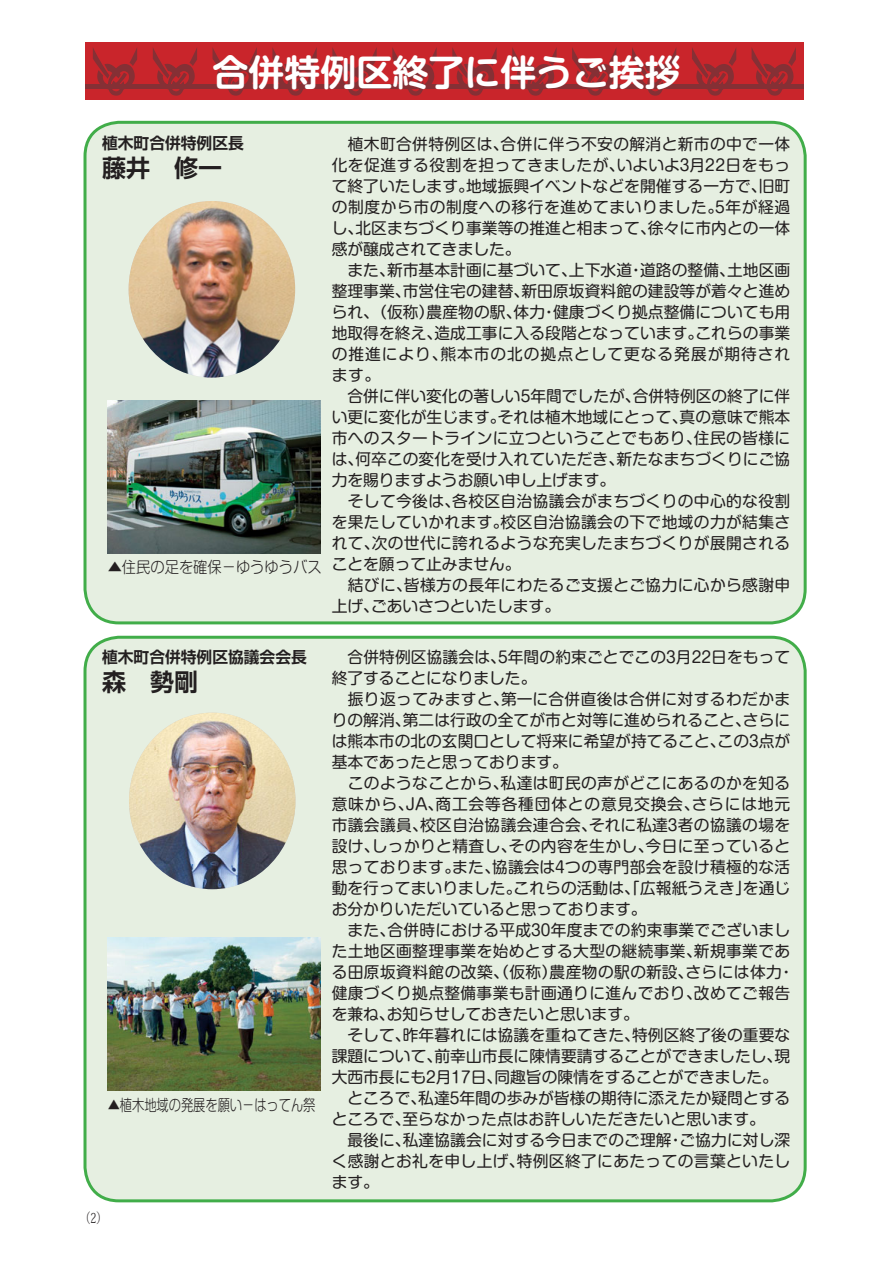
<style>
.page{position:relative;width:893px;height:1263px;background:#fff}
.page>*{position:absolute;margin:0;border:0;box-sizing:border-box;transform-origin:0 0}
.t1{font:36px "Shin M Go Pro De Bold 90 pv RKSJ H";color:#fff}
.t2{font:24px "Shin Go Pro De Bold 90 pv RKSJ H";color:#231f20}
.t3{font:15.75px/21px "Shin M Go Pro Regular 90 pv RKSJ H";letter-spacing:.005em;color:#231f20}
.t4{font:15.75px "Shin Go Pro De Bold 90 pv RKSJ H";color:#231f20}
.t5{font:15.75px "Shin M Go Pro Light 90 pv RKSJ H";letter-spacing:-.005em;color:#231f20;scale:.78 1}
.t6{font:15.75px "Shin M Go Pro Light 90 pv RKSJ H";letter-spacing:-.005em;color:#231f20;scale:.91 1}
.t7{font:13.8px "Koz Min Pro Regular 90 pv RKSJ H";color:#231f20;scale:.7 1}
</style>
<div class="page">
<div style="left:85px;top:122px;width:720px;height:501px;background:#e6efe1;border-radius:34px"></div>
<div style="left:83px;top:121px;width:724px;height:503px;border:3px solid #41ad49;border-radius:34px"></div>
<div style="left:85px;top:637px;width:720px;height:564px;background:#e6efe1;border-radius:34px"></div>
<div style="left:83px;top:636px;width:724px;height:566px;border:3px solid #41ad49;border-radius:34px"></div>
<img style="left:129px;top:201px;width:166px;height:177px">
<img style="left:129px;top:713px;width:166px;height:176px;border-radius:50%">
<img style="left:108px;top:401px;width:213px;height:153px">
<img style="left:108px;top:938px;width:213px;height:153px">
<div style="left:85px;top:43px;width:60px;height:57px;background:#c9252b"></div>
<div style="left:85px;top:84px;width:60px;height:5px;background:#853035"></div>
<svg style="left:93px;top:48px;width:44px;height:48px"></svg>
<div style="left:145px;top:43px;width:60px;height:57px;background:#c9252b"></div>
<div style="left:145px;top:84px;width:60px;height:5px;background:#853035"></div>
<svg style="left:153px;top:48px;width:44px;height:48px"></svg>
<div style="left:205px;top:43px;width:60px;height:57px;background:#c9252b"></div>
<div style="left:205px;top:84px;width:60px;height:5px;background:#853035"></div>
<svg style="left:212px;top:47px;width:45px;height:49px"></svg>
<div style="left:265px;top:43px;width:59px;height:57px;background:#c9252b"></div>
<div style="left:265px;top:84px;width:59px;height:5px;background:#853035"></div>
<svg style="left:272px;top:47px;width:45px;height:49px"></svg>
<div style="left:324px;top:43px;width:60px;height:57px;background:#c9252b"></div>
<div style="left:324px;top:84px;width:60px;height:5px;background:#853035"></div>
<svg style="left:332px;top:47px;width:45px;height:49px"></svg>
<div style="left:384px;top:43px;width:60px;height:57px;background:#c9252b"></div>
<div style="left:384px;top:84px;width:60px;height:5px;background:#853035"></div>
<svg style="left:392px;top:47px;width:45px;height:49px"></svg>
<div style="left:444px;top:43px;width:60px;height:57px;background:#c9252b"></div>
<div style="left:444px;top:84px;width:60px;height:5px;background:#853035"></div>
<svg style="left:452px;top:47px;width:45px;height:49px"></svg>
<div style="left:504px;top:43px;width:60px;height:57px;background:#c9252b"></div>
<div style="left:504px;top:84px;width:60px;height:5px;background:#853035"></div>
<svg style="left:512px;top:47px;width:44px;height:49px"></svg>
<div style="left:564px;top:43px;width:60px;height:57px;background:#c9252b"></div>
<div style="left:564px;top:84px;width:60px;height:5px;background:#853035"></div>
<svg style="left:572px;top:47px;width:44px;height:49px"></svg>
<div style="left:624px;top:43px;width:60px;height:57px;background:#c9252b"></div>
<div style="left:624px;top:84px;width:60px;height:5px;background:#853035"></div>
<svg style="left:632px;top:47px;width:44px;height:49px"></svg>
<div style="left:684px;top:43px;width:60px;height:57px;background:#c9252b"></div>
<div style="left:684px;top:84px;width:60px;height:5px;background:#853035"></div>
<svg style="left:692px;top:47px;width:44px;height:49px"></svg>
<div style="left:744px;top:43px;width:60px;height:57px;background:#c9252b"></div>
<div style="left:744px;top:84px;width:60px;height:5px;background:#853035"></div>
<svg style="left:751px;top:47px;width:45px;height:49px"></svg>
<h1 class="t1" style="left:213px;top:59px;width:469px">合併特例区終了に伴うご挨拶</h1>
<p class="t4" style="left:102px;top:137px;width:143px">植木町合併特例区長</p>
<h2 class="t2" style="left:102px;top:159px;width:121px">藤井　修一</h2>
<p class="t6" style="left:108px;top:562px;width:237px">▲住民の足を確保－ゆうゆうバス</p>
<p class="t4" style="left:102px;top:651px;width:206px">植木町合併特例区協議会会長</p>
<h2 class="t2" style="left:102px;top:673px;width:97px">森　勢剛</h2>
<p class="t5" style="left:108px;top:1099px;width:268px">▲植木地域の発展を願い－はってん祭</p>
<p class="t7" style="left:81px;top:1213px;width:38px">（2）</p>
<p class="t3" style="left:332px;top:135px;width:460px">　植木町合併特例区は、合併に伴う不安の解消と新市の中で一体化を促進する役割を担ってきましたが、いよいよ3月22日をもって終了いたします。地域振興イベントなどを開催する一方で、旧町の制度から市の制度への移行を進めてまいりました。5年が経過し、北区まちづくり事業等の推進と相まって、徐々に市内との一体感が醸成されてきました。<br>　また、新市基本計画に基づいて、上下水道・道路の整備、土地区画整理事業、市営住宅の建替、新田原坂資料館の建設等が着々と進められ、（仮称）農産物の駅、体力・健康づくり拠点整備についても用地取得を終え、造成工事に入る段階となっています。これらの事業の推進により、熊本市の北の拠点として更なる発展が期待されます。<br>　合併に伴い変化の著しい5年間でしたが、合併特例区の終了に伴い更に変化が生じます。それは植木地域にとって、真の意味で熊本市へのスタートラインに立つということでもあり、住民の皆様には、何卒この変化を受け入れていただき、新たなまちづくりにご協力を賜りますようお願い申し上げます。<br>　そして今後は、各校区自治協議会がまちづくりの中心的な役割を果たしていかれます。校区自治協議会の下で地域の力が結集されて、次の世代に誇れるような充実したまちづくりが展開されることを願って止みません。<br>　結びに、皆様方の長年にわたるご支援とご協力に心から感謝申上げ、ごあいさつといたします。</p>
<p class="t3" style="left:332px;top:649px;width:464px">　合併特例区協議会は、5年間の約束ごとでこの3月22日をもって終了することになりました。<br>　振り返ってみますと、第一に合併直後は合併に対するわだかまりの解消、第二は行政の全てが市と対等に進められること、さらには熊本市の北の玄関口として将来に希望が持てること、この3点が基本であったと思っております。<br>　このようなことから、私達は町民の声がどこにあるのかを知る意味から、JA、商工会等各種団体との意見交換会、さらには地元市議会議員、校区自治協議会連合会、それに私達3者の協議の場を設け、しっかりと精査し、その内容を生かし、今日に至っていると思っております。また、協議会は4つの専門部会を設け積極的な活動を行ってまいりました。これらの活動は、「広報紙うえき」を通じお分かりいただいていると思っております。<br>　また、合併時における平成30年度までの約束事業でございました土地区画整理事業を始めとする大型の継続事業、新規事業である田原坂資料館の改築、（仮称）農産物の駅の新設、さらには体力・健康づくり拠点整備事業も計画通りに進んでおり、改めてご報告を兼ね、お知らせしておきたいと思います。<br>　そして、昨年暮れには協議を重ねてきた、特例区終了後の重要な課題について、前幸山市長に陳情要請することができましたし、現大西市長にも2月17日、同趣旨の陳情をすることができました。　ところで、私達5年間の歩みが皆様の期待に添えたか疑問とするところで、至らなかった点はお許しいただきたいと思います。<br>　最後に、私達協議会に対する今日までのご理解・ご協力に対し深く感謝とお礼を申し上げ、特例区終了にあたっての言葉といたします。</p>
</div>
